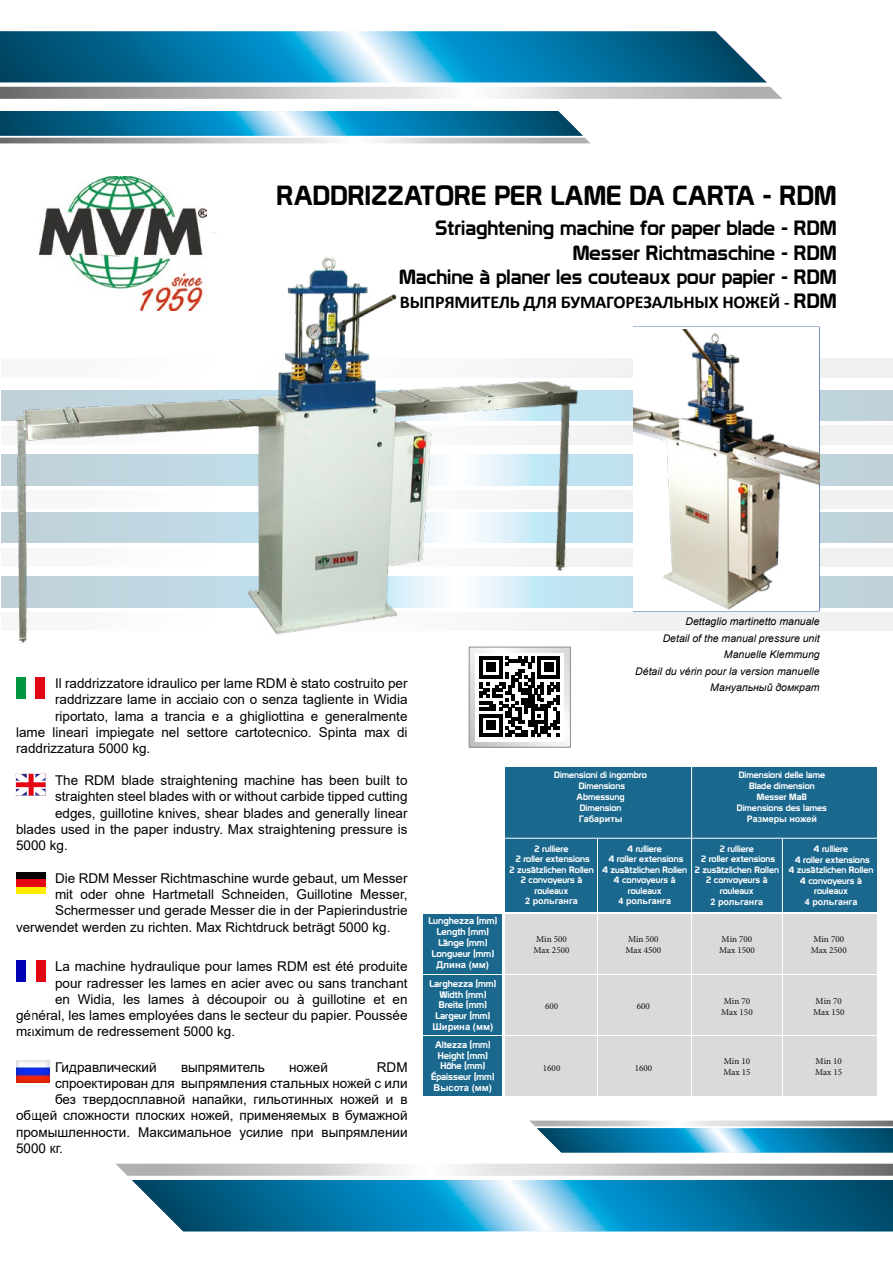
<style>
.page{position:relative;width:893px;height:1263px;background:#fff}
.page>*{position:absolute;margin:0;border:0;box-sizing:border-box;transform-origin:0 0}
.t1{font:27px "Prototype";color:#000}
.t2{font:20.25px/24.3px "Prototype";color:#000;text-align:right}
.t3{font:700 18px "Calibri";letter-spacing:-.01em;color:#000}
.t4{font:13.5px "Arial";color:#000}
.t5{font:italic 10.5px/16.5px "Arial";color:#000;text-align:right}
.t6{font:9.45px/10.8px "Prototype";color:#fff;text-align:center}
.t7{font:700 9.45px "Arial";color:#fff}
.t8{font:9.15px/10.9px "Minion Pro";color:#12110c}
.t9{font:9px/10.5px "Prototype";color:#fff;text-align:center}
.t10{font:700 9px "Arial";color:#fff}
.s1{font-family:"Prototype";font-weight:400;font-size:20.25px}
</style>
<div class="page">
<svg style="left:116px;top:1164px;width:777px;height:67px;background:#4f99b8"></svg>
<svg style="left:529px;top:1120px;width:364px;height:32px;background:#539cba"></svg>
<svg style="left:0;top:31px;width:782px;height:68px;background:#5099b8"></svg>
<svg style="left:0;top:111px;width:590px;height:32px;background:#4895b4"></svg>
<div style="left:2px;top:612px;width:891px;height:18px;background:#f1f1f0"></div>
<div style="left:2px;top:359px;width:891px;height:18px;background:#f1f1f0"></div>
<svg style="left:2px;top:577px;width:891px;height:30px;background:#c0d7e1"></svg>
<div style="left:2px;top:548px;width:891px;height:18px;background:#f1f1f0"></div>
<svg style="left:2px;top:512px;width:891px;height:31px;background:#c0d7e1"></svg>
<div style="left:2px;top:490px;width:891px;height:18px;background:#f1f1f0"></div>
<svg style="left:2px;top:454px;width:891px;height:31px;background:#c0d7e1"></svg>
<div style="left:2px;top:426px;width:891px;height:18px;background:#f1f1f0"></div>
<svg style="left:2px;top:390px;width:891px;height:31px;background:#c0d7e1"></svg>
<div style="left:36px;top:960px;width:10px;height:22px;background:#e30613"></div>
<div style="left:16px;top:960px;width:10px;height:22px;background:#0002b4"></div>
<div style="left:16px;top:872px;width:30px;height:7px;background:#000"></div>
<div style="left:16px;top:886px;width:30px;height:7px;background:#ffed00"></div>
<div style="left:16px;top:879px;width:30px;height:7px;background:#e30613"></div>
<svg style="left:16px;top:774px;width:30px;height:21px"></svg>
<img style="left:12px;top:257px;width:573px;height:407px">
<img style="left:633px;top:329px;width:187px;height:280px">
<div style="left:35px;top:677px;width:9px;height:22px;background:#e30613"></div>
<div style="left:16px;top:677px;width:9px;height:22px;background:#009641"></div>
<div style="left:423px;top:975px;width:79px;height:60px;background:#1a688e"></div>
<div style="left:423px;top:914px;width:79px;height:59px;background:#1a688e"></div>
<div style="left:505px;top:914px;width:372px;height:59px;background:#dadada"></div>
<div style="left:505px;top:975px;width:372px;height:60px;background:#dadada"></div>
<div style="left:505px;top:767px;width:372px;height:71px;background:#1a688e"></div>
<div style="left:505px;top:837px;width:372px;height:75px;background:#1a688e"></div>
<div style="left:423px;top:1036px;width:79px;height:60px;background:#1a688e"></div>
<div style="left:505px;top:1036px;width:372px;height:60px;background:#dadada"></div>
<hr style="left:691px;top:756px;width:1px;height:346px;background:#fff">
<hr style="left:782px;top:839px;width:1px;height:263px;background:#fff">
<hr style="left:597px;top:839px;width:1px;height:263px;background:#fff">
<hr style="left:499px;top:838px;width:378px;height:1px;background:#fff">
<img style="left:39px;top:177px;width:168px;height:134px">
<svg style="left:471px;top:649px;width:98px;height:96px"></svg>
<div style="left:476px;top:653px;width:88px;height:89px;background:#fff"></div>
<svg style="left:480px;top:656px;width:80px;height:80px"></svg>
<img style="left:16px;top:1060px;width:33px;height:22px">
<h1 class="t1" style="left:276px;top:180px;width:562px">RADDRIZZATORE PER LAME DA CARTA - RDM</h1>
<h2 class="t2" style="left:399px;top:216px;width:439px">Striaghtening machine for paper blade - RDM<br>Messer Richtmaschine - RDM<br>Machine à planer les couteaux pour papier - RDM</h2>
<h3 class="t3" style="left:400px;top:290px;width:438px">ВЫПРЯМИТЕЛЬ ДЛЯ БУМАГОРЕЗАЛЬНЫХ НОЖЕЙ - <span class="s1">RDM</span></h3>
<p class="t4" style="left:55px;top:674px;width:354px">Il raddrizzatore idraulico per lame RDM è stato costruito per</p>
<p class="t4" style="left:55px;top:690px;width:354px">raddrizzare lame in acciaio con o senza tagliente in Widia</p>
<p class="t4" style="left:55px;top:706px;width:354px">riportato, lama a trancia e a ghigliottina e generalmente</p>
<p class="t4" style="left:16px;top:723px;width:393px">lame lineari impiegate nel settore cartotecnico. Spinta max di</p>
<p class="t4" style="left:16px;top:739px;width:136px">raddrizzatura 5000 kg.</p>
<p class="t4" style="left:55px;top:771px;width:354px">The RDM blade straightening machine has been built to</p>
<p class="t4" style="left:55px;top:787px;width:354px">straighten steel blades with or without carbide tipped cutting</p>
<p class="t4" style="left:55px;top:803px;width:354px">edges, guillotine knives, shear blades and generally linear</p>
<p class="t4" style="left:16px;top:820px;width:393px">blades used in the paper industry. Max straightening pressure is</p>
<p class="t4" style="left:16px;top:836px;width:53px">5000 kg.</p>
<p class="t4" style="left:55px;top:869px;width:354px">Die RDM Messer Richtmaschine wurde gebaut, um Messer</p>
<p class="t4" style="left:55px;top:885px;width:354px">mit oder ohne Hartmetall Schneiden, Guillotine Messer,</p>
<p class="t4" style="left:55px;top:901px;width:354px">Schermesser und gerade Messer die in der Papierindustrie</p>
<p class="t4" style="left:16px;top:918px;width:376px">verwendet werden zu richten. Max Richtdruck beträgt 5000 kg.</p>
<p class="t4" style="left:55px;top:957px;width:354px">La machine hydraulique pour lames RDM est été produite</p>
<p class="t4" style="left:55px;top:973px;width:354px">pour radresser les lames en acier avec ou sans tranchant</p>
<p class="t4" style="left:55px;top:990px;width:354px">en Widia, les lames à découpoir ou à guillotine et en</p>
<p class="t4" style="left:16px;top:1006px;width:393px">général, les lames employées dans le secteur du papier. Poussée</p>
<p class="t4" style="left:16px;top:1022px;width:221px">maximum de redressement 5000 kg.</p>
<p class="t4" style="left:55px;top:1058px;width:103px">Гидравлический</p>
<p class="t4" style="left:181px;top:1058px;width:85px">выпрямитель</p>
<p class="t4" style="left:289px;top:1058px;width:40px">ножей</p>
<p class="t4" style="left:377px;top:1058px;width:32px">RDM</p>
<p class="t4" style="left:55px;top:1074px;width:354px">спроектирован для выпрямления стальных ножей с или</p>
<p class="t4" style="left:55px;top:1090px;width:354px">без твердосплавной напайки, гильотинных ножей и в</p>
<p class="t4" style="left:16px;top:1106px;width:393px">общей сложности плоских ножей, применяемых в бумажной</p>
<p class="t4" style="left:16px;top:1122px;width:393px">промышленности. Максимальное усилие при выпрямлении</p>
<p class="t4" style="left:16px;top:1139px;width:48px">5000 кг.</p>
<p class="t5" style="left:635px;top:614px;width:186px">Dettaglio martinetto manuale<br>Detail of the manual pressure unit<br>Manuelle Klemmung<br>Détail du vérin pour la version manuelle<br>Мануальный домкрат</p>
<p class="t6" style="left:428px;top:915px;width:70px">Lunghezza (mm)<br>Length (mm)<br>Länge (mm)<br>Longueur (mm)</p>
<p class="t7" style="left:437px;top:957px;width:54px">Длина (мм)</p>
<p class="t6" style="left:429px;top:978px;width:68px">Larghezza (mm)<br>Width (mm)<br>Breite (mm)<br>Largeur (mm)</p>
<p class="t7" style="left:432px;top:1020px;width:62px">Ширина (мм)</p>
<p class="t6" style="left:431px;top:1039px;width:65px">Altezza (mm)<br>Height (mm)<br>Höhe (mm)<br>Épaisseur (mm)</p>
<p class="t7" style="left:434px;top:1081px;width:60px">Высота (мм)</p>
<p class="t9" style="left:554px;top:770px;width:94px">Dimensioni di ingombro<br>Dimensions<br>Abmessung<br>Dimension</p>
<p class="t10" style="left:579px;top:812px;width:45px">Габариты</p>
<p class="t9" style="left:737px;top:770px;width:91px">Dimensioni delle lame<br>Blade dimension<br>Messer Maß<br>Dimensions des lames</p>
<p class="t10" style="left:747px;top:812px;width:72px">Размеры ножей</p>
<p class="t9" style="left:509px;top:843px;width:86px">2 rulliere<br>2 roller extensions<br>2 zusätzlichen Rollen<br>2 convoyeurs à rouleaux</p>
<p class="t10" style="left:525px;top:895px;width:54px">2 рольганга</p>
<p class="t9" style="left:602px;top:843px;width:86px">4 rulliere<br>4 roller extensions<br>4 zusätzlichen Rollen<br>4 convoyeurs à rouleaux</p>
<p class="t10" style="left:618px;top:895px;width:54px">4 рольганга</p>
<p class="t9" style="left:695px;top:843px;width:86px">2 rulliere<br>2 roller extensions<br>2 zusätzlichen Rollen<br>2 convoyeurs à rouleaux</p>
<p class="t10" style="left:711px;top:895px;width:54px">2 рольганга</p>
<p class="t9" style="left:789px;top:843px;width:86px">4 rulliere<br>4 roller extensions<br>4 zusätzlichen Rollen<br>4 convoyeurs à rouleaux</p>
<p class="t10" style="left:805px;top:895px;width:54px">4 рольганга</p>
<p class="t8" style="left:534px;top:934px;width:37px">Min 500<br>Max 2500</p>
<p class="t8" style="left:625px;top:934px;width:37px">Min 500<br>Max 4500</p>
<p class="t8" style="left:719px;top:934px;width:37px">Min 700<br>Max 1500</p>
<p class="t8" style="left:811px;top:934px;width:37px">Min 700<br>Max 2500</p>
<p class="t8" style="left:545px;top:1001px;width:15px">600</p>
<p class="t8" style="left:543px;top:1063px;width:19px">1600</p>
<p class="t8" style="left:637px;top:1001px;width:15px">600</p>
<p class="t8" style="left:635px;top:1063px;width:19px">1600</p>
<p class="t8" style="left:721px;top:995px;width:33px">Min 70<br>Max 150</p>
<p class="t8" style="left:723px;top:1055px;width:29px">Min 10<br>Max 15</p>
<p class="t8" style="left:813px;top:995px;width:33px">Min 70<br>Max 150</p>
<p class="t8" style="left:815px;top:1055px;width:29px">Min 10<br>Max 15</p>
</div>
